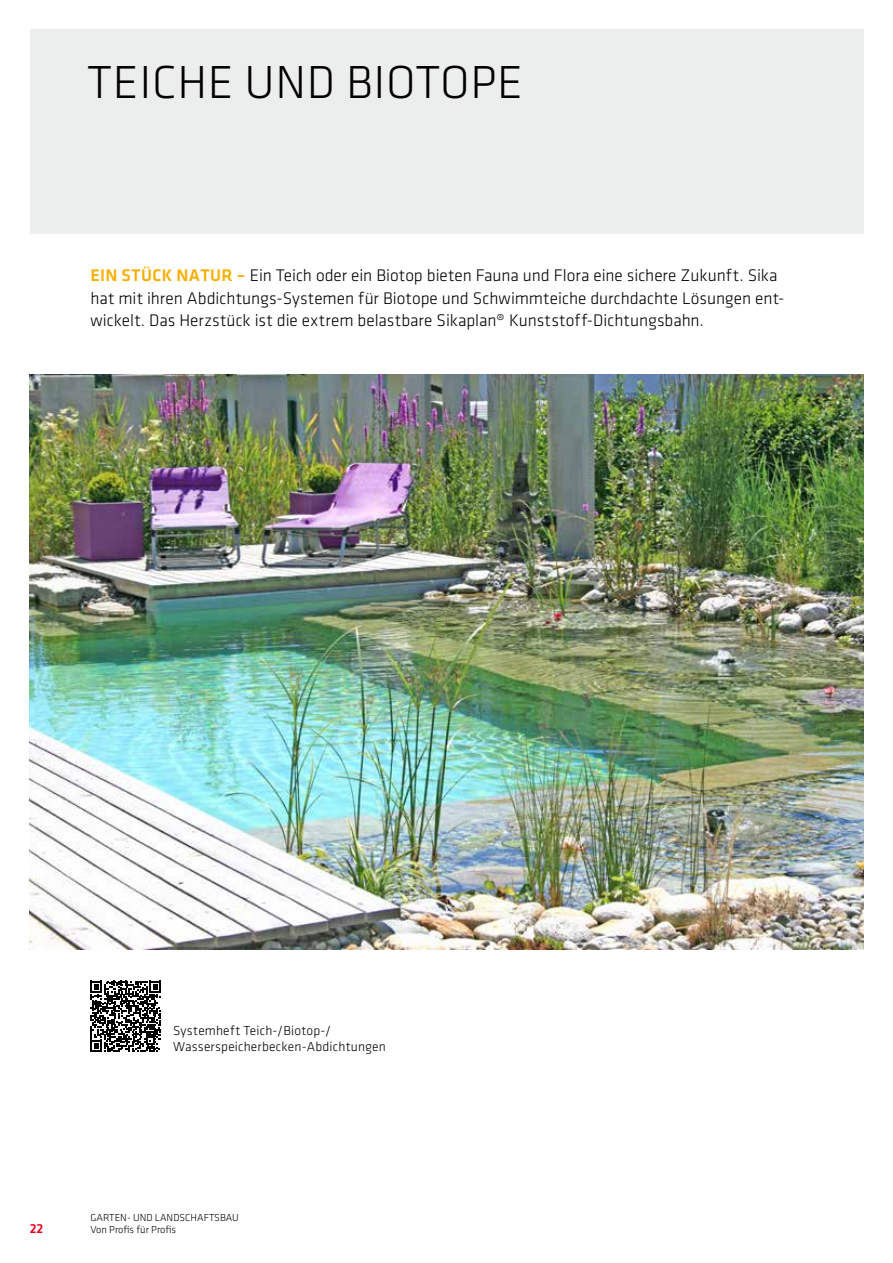
<style>
.page{position:relative;width:893px;height:1263px;background:#fff}
.page>*{position:absolute;margin:0;border:0;box-sizing:border-box;transform-origin:0 0}
.t1{font:300 48px "Klavika";letter-spacing:.015em;color:#000}
.t2{font:300 17.4px/22.6px "Klavika";color:#000}
.t3{font:300 13.5px/16.5px "Klavika";letter-spacing:.015em;color:#000}
.t4{font:500 13.5px "Klavika";color:#e2001a}
.t5{font:300 10.5px/12.6px "Klavika";color:#000}
.s1{font-weight:500;color:#f8ae00}
</style>
<div class="page">
<svg style="left:90px;top:981px;width:71px;height:71px"></svg>
<div style="left:30px;top:30px;width:833px;height:204px;background:#eceded"></div>
<img style="left:30px;top:375px;width:833px;height:574px">
<h1 class="t1" style="left:87px;top:53px;width:437px">TEICHE UND BIOTOPE</h1>
<p class="t2" style="left:91px;top:264px;width:695px"><span class="s1">EIN STÜCK NATUR –</span> Ein Teich oder ein Biotop bieten Fauna und Flora eine sichere Zukunft. Sika hat mit ihren Abdichtungs-Systemen für Biotope und Schwimmteiche durchdachte Lösungen ent&shy;wickelt. Das Herzstück ist die extrem belastbare Sikaplan® Kunststoff-Dichtungsbahn.</p>
<p class="t3" style="left:173px;top:1022px;width:214px">Systemheft Teich-/Biotop-/<br>Wasserspeicherbecken-Abdichtungen</p>
<p class="t4" style="left:30px;top:1219px;width:15px">22</p>
<p class="t5" style="left:91px;top:1211px;width:150px">GARTEN- UND LANDSCHAFTSBAU<br>Von Profis für Profis</p>
</div>
